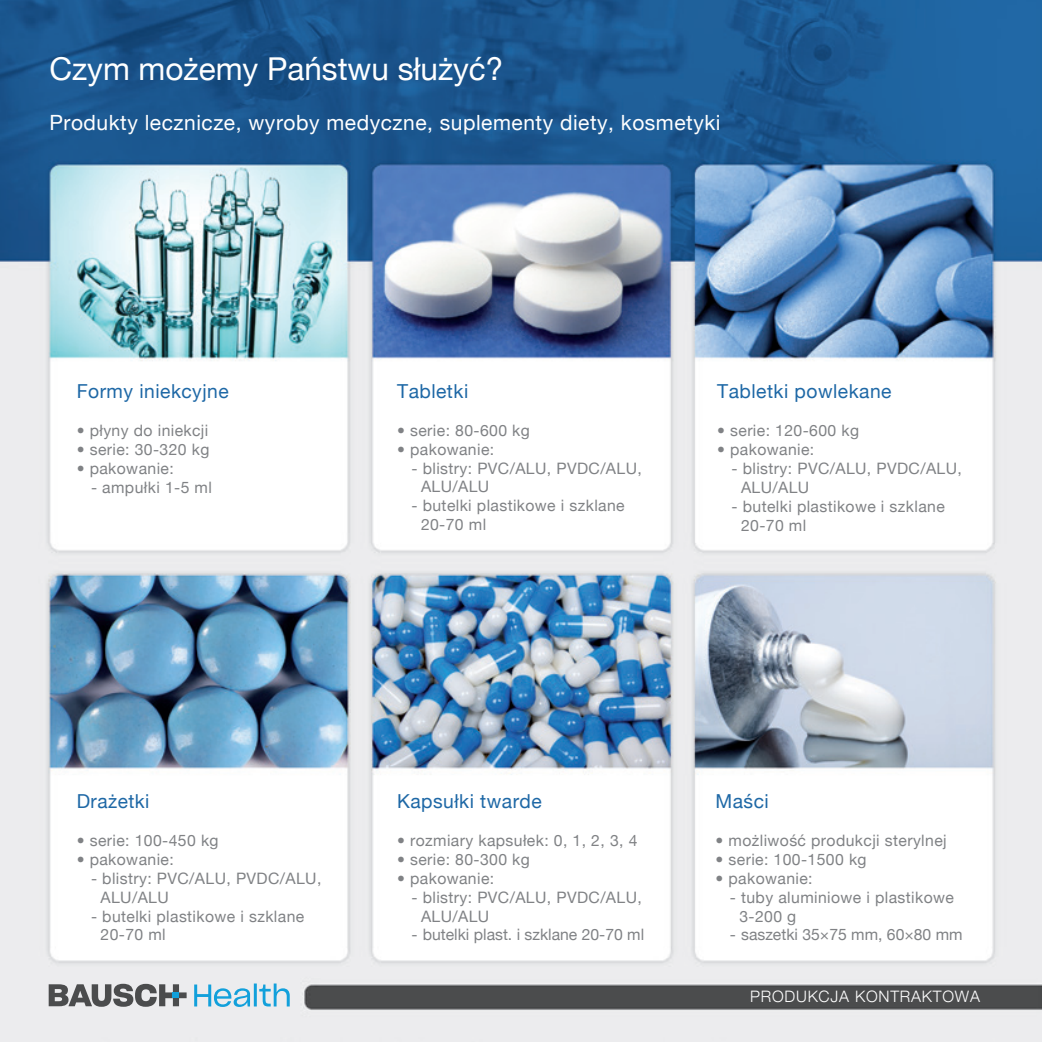
<style>
.page{position:relative;width:1042px;height:1042px;background:#fff}
.page>*{position:absolute;margin:0;border:0;box-sizing:border-box;transform-origin:0 0}
.t1{font:31.5px "Helvetica Neue";color:#fff}
.t2{font:21px "Helvetica Neue";letter-spacing:.025em;color:#fff}
.t3{font:19.25px "Helvetica Neue";letter-spacing:.025em;color:#1e68a6}
.t4{font:15.75px "Helvetica Neue";letter-spacing:.025em;color:#808285}
.t5{font:15.75px "Helvetica Neue";color:#808285}
.t6{font:300 15.75px "Helvetica Neue";letter-spacing:.05em;color:#fff}
</style>
<div class="page">
<img style="left:0;top:0;width:1042px;height:1042px">
<svg style="left:194px;top:983px;width:96px;height:24px;background:#a2d2e7"></svg>
<svg style="left:49px;top:984px;width:138px;height:23px;background:#8a8d8f"></svg>
<p class="t1" style="left:49px;top:50px;width:455px">Czym możemy Państwu służyć?</p>
<p class="t2" style="left:49px;top:110px;width:672px">Produkty lecznicze, wyroby medyczne, suplementy diety, kosmetyki</p>
<p class="t3" style="left:77px;top:380px;width:153px">Formy iniekcyjne</p>
<p class="t4" style="left:77px;top:421px;width:133px">• płyny do iniekcji</p>
<p class="t4" style="left:77px;top:440px;width:134px">• serie: 30-320 kg</p>
<p class="t4" style="left:77px;top:459px;width:99px">• pakowanie:</p>
<p class="t4" style="left:91px;top:478px;width:122px">- ampułki 1-5 ml</p>
<p class="t3" style="left:397px;top:379px;width:73px">Tabletki</p>
<p class="t4" style="left:397px;top:421px;width:134px">• serie: 80-600 kg</p>
<p class="t4" style="left:397px;top:440px;width:99px">• pakowanie:</p>
<p class="t4" style="left:411px;top:458px;width:232px">- blistry: PVC/ALU, PVDC/ALU,</p>
<p class="t4" style="left:421px;top:477px;width:70px">ALU/ALU</p>
<p class="t4" style="left:411px;top:496px;width:215px">- butelki plastikowe i szklane</p>
<p class="t4" style="left:421px;top:515px;width:67px">20-70 ml</p>
<p class="t3" style="left:717px;top:380px;width:176px">Tabletki powlekane</p>
<p class="t4" style="left:717px;top:421px;width:143px">• serie: 120-600 kg</p>
<p class="t4" style="left:717px;top:440px;width:99px">• pakowanie:</p>
<p class="t4" style="left:731px;top:459px;width:232px">- blistry: PVC/ALU, PVDC/ALU,</p>
<p class="t4" style="left:741px;top:478px;width:70px">ALU/ALU</p>
<p class="t4" style="left:731px;top:497px;width:215px">- butelki plastikowe i szklane</p>
<p class="t4" style="left:741px;top:516px;width:67px">20-70 ml</p>
<p class="t3" style="left:77px;top:790px;width:74px">Drażetki</p>
<p class="t4" style="left:77px;top:831px;width:143px">• serie: 100-450 kg</p>
<p class="t4" style="left:77px;top:850px;width:99px">• pakowanie:</p>
<p class="t4" style="left:91px;top:869px;width:232px">- blistry: PVC/ALU, PVDC/ALU,</p>
<p class="t4" style="left:101px;top:887px;width:70px">ALU/ALU</p>
<p class="t4" style="left:91px;top:906px;width:215px">- butelki plastikowe i szklane</p>
<p class="t4" style="left:101px;top:925px;width:67px">20-70 ml</p>
<p class="t3" style="left:397px;top:790px;width:146px">Kapsułki twarde</p>
<p class="t4" style="left:397px;top:831px;width:242px">• rozmiary kapsułek: 0, 1, 2, 3, 4</p>
<p class="t4" style="left:397px;top:850px;width:134px">• serie: 80-300 kg</p>
<p class="t4" style="left:397px;top:869px;width:99px">• pakowanie:</p>
<p class="t4" style="left:411px;top:887px;width:232px">- blistry: PVC/ALU, PVDC/ALU,</p>
<p class="t4" style="left:421px;top:906px;width:70px">ALU/ALU</p>
<p class="t5" style="left:411px;top:925px;width:234px">- butelki plast. i szklane 20-70 ml</p>
<p class="t3" style="left:715px;top:790px;width:55px">Maści</p>
<p class="t4" style="left:715px;top:831px;width:233px">• możliwość produkcji sterylnej</p>
<p class="t4" style="left:715px;top:850px;width:153px">• serie: 100-1500 kg</p>
<p class="t4" style="left:715px;top:869px;width:99px">• pakowanie:</p>
<p class="t4" style="left:730px;top:887px;width:226px">- tuby aluminiowe i plastikowe</p>
<p class="t4" style="left:739px;top:906px;width:58px">3-200 g</p>
<p class="t5" style="left:730px;top:925px;width:234px">- saszetki 35×75 mm, 60×80 mm</p>
<p class="t6" style="left:750px;top:986px;width:231px">PRODUKCJA KONTRAKTOWA</p>
</div>
